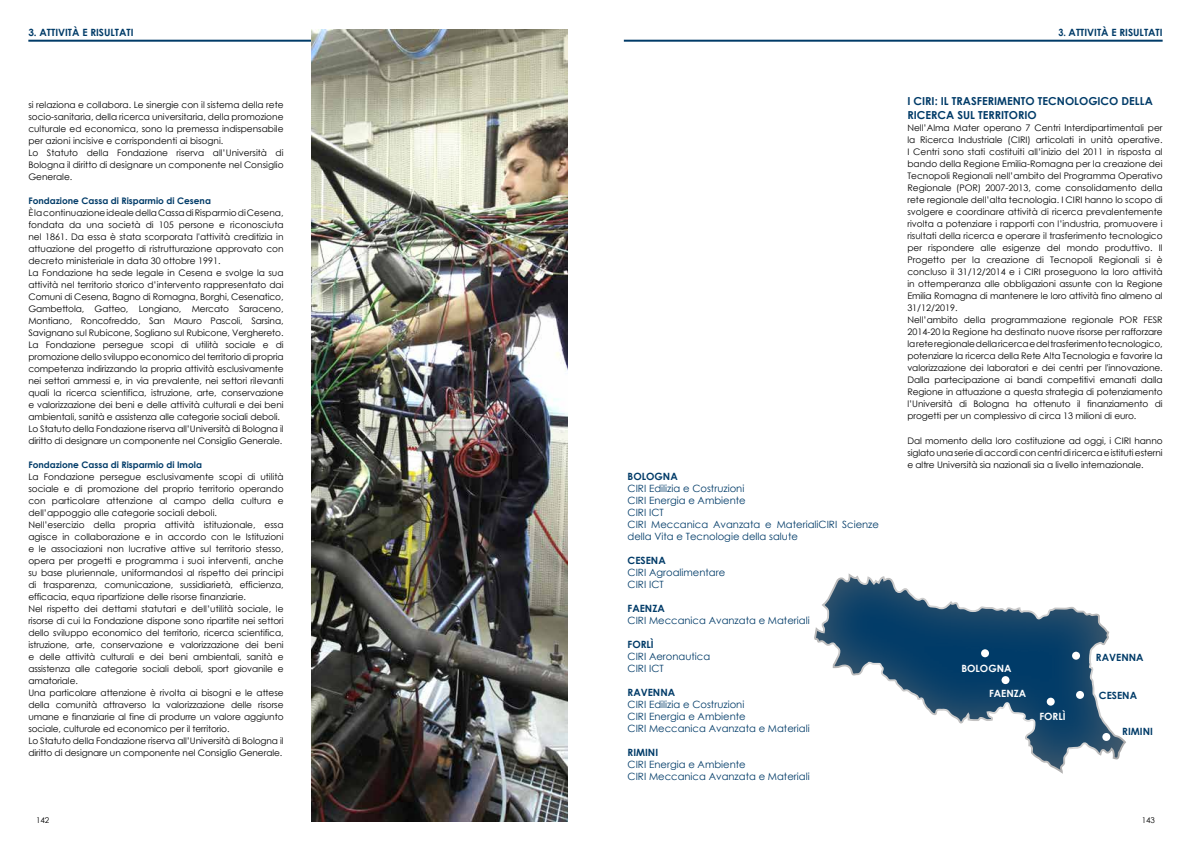
<style>
.page{position:relative;width:1191px;height:842px;background:#fff}
.page>*{position:absolute;margin:0;border:0;box-sizing:border-box;transform-origin:0 0}
.t1{font:700 11px/14.4px "Century Gothic";color:#003b68}
.t2{font:10px/12px "Century Gothic";color:#003b68}
.t3{font:700 10px "Century Gothic";color:#003b68}
.t4{font:700 10px "Century Gothic";color:#003b68;scale:.9 1}
.t5{font:700 10px "Century Gothic";color:#fff}
.t6{font:9px/12px "Century Gothic";color:#000}
.t7{font:700 9px "Century Gothic";color:#003b68}
.t8{font:8px "Century Gothic";color:#000}
</style>
<div class="page">
<hr style="left:28px;top:40px;width:539px;height:2px;background:#003b68">
<div style="left:813px;top:572px;width:313px;height:202px;background:#706f6f;opacity:.75"></div>
<div style="left:981px;top:649px;width:8px;height:8px;background:#fff;border-radius:50%"></div>
<div style="left:1072px;top:652px;width:8px;height:8px;background:#fff;border-radius:50%"></div>
<div style="left:1076px;top:691px;width:8px;height:8px;background:#fff;border-radius:50%"></div>
<div style="left:1046px;top:698px;width:8px;height:8px;background:#fff;border-radius:50%"></div>
<div style="left:1102px;top:733px;width:8px;height:8px;background:#fff;border-radius:50%"></div>
<div style="left:1001px;top:676px;width:8px;height:8px;background:#fff;border-radius:50%"></div>
<img style="left:312px;top:30px;width:255px;height:791px">
<hr style="left:624px;top:40px;width:538px;height:2px;background:#003b68">
<p class="t3" style="left:28px;top:25px;width:107px">3. ATTIVITÀ E RISULTATI</p>
<p class="t6" style="left:28px;top:99px;width:257px">si relaziona e collabora. Le sinergie con il sistema della rete socio-sanitaria, della ricerca universitaria, della promozione culturale ed economica, sono la premessa indispensabile per azioni incisive e corrispondenti ai bisogni.<br>Lo Statuto della Fondazione riserva all’Università di Bologna il diritto di designare un componente nel Consiglio Generale.</p>
<p class="t7" style="left:28px;top:194px;width:184px">Fondazione Cassa di Risparmio di Cesena</p>
<p class="t6" style="left:28px;top:207px;width:257px">È la continuazione ideale della Cassa di Risparmio di Cesena, fondata da una società di 105 persone e riconosciuta nel 1861. Da essa è stata scorporata l'attività creditizia in attuazione del progetto di ristrutturazione approvato con decreto ministeriale in data 30 ottobre 1991.<br>La Fondazione ha sede legale in Cesena e svolge la sua attività nel territorio storico d’intervento rappresentato dai Comuni di Cesena, Bagno di Romagna, Borghi, Cesenatico, Gambettola, Gatteo, Longiano, Mercato Saraceno, Montiano, Roncofreddo, San Mauro Pascoli, Sarsina, Savignano sul Rubicone, Sogliano sul Rubicone, Verghereto.<br>La Fondazione persegue scopi di utilità sociale e di promozione dello sviluppo economico del territorio di propria competenza indirizzando la propria attività esclusivamente nei settori ammessi e, in via prevalente, nei settori rilevanti quali la ricerca scientifica, istruzione, arte, conservazione e valorizzazione dei beni e delle attività culturali e dei beni ambientali, sanità e assistenza alle categorie sociali deboli.<br>Lo Statuto della Fondazione riserva all’Università di Bologna il diritto di designare un componente nel Consiglio Generale.</p>
<p class="t7" style="left:28px;top:458px;width:175px">Fondazione Cassa di Risparmio di Imola</p>
<p class="t6" style="left:28px;top:471px;width:257px">La Fondazione persegue esclusivamente scopi di utilità sociale e di promozione del proprio territorio operando con particolare attenzione al campo della cultura e dell’appoggio alle categorie sociali deboli.<br>Nell’esercizio della propria attività istituzionale, essa agisce in collaborazione e in accordo con le Istituzioni e le associazioni non lucrative attive sul territorio stesso, opera per progetti e programma i suoi interventi, anche su base pluriennale, uniformandosi al rispetto dei principi di trasparenza, comunicazione, sussidiarietà, efficienza, efficacia, equa ripartizione delle risorse finanziarie.<br>Nel rispetto dei dettami statutari e dell’utilità sociale, le risorse di cui la Fondazione dispone sono ripartite nei settori dello sviluppo economico del territorio, ricerca scientifica, istruzione, arte, conservazione e valorizzazione dei beni e delle attività culturali e dei beni ambientali, sanità e assistenza alle categorie sociali deboli, sport giovanile e amatoriale.<br>Una particolare attenzione è rivolta ai bisogni e le attese della comunità attraverso la valorizzazione delle risorse umane e finanziarie al fine di produrre un valore aggiunto sociale, culturale ed economico per il territorio.<br>Lo Statuto della Fondazione riserva all’Università di Bologna il diritto di designare un componente nel Consiglio Generale.</p>
<p class="t3" style="left:627px;top:469px;width:52px">BOLOGNA</p>
<p class="t2" style="left:627px;top:482px;width:253px">CIRI Edilizia e Costruzioni<br>CIRI Energia e Ambiente<br>CIRI ICT<br>CIRI Meccanica Avanzata e MaterialiCIRI Scienze della Vita e Tecnologie della salute</p>
<p class="t3" style="left:627px;top:553px;width:40px">CESENA</p>
<p class="t2" style="left:627px;top:566px;width:99px">CIRI Agroalimentare<br>CIRI ICT</p>
<p class="t3" style="left:627px;top:601px;width:39px">FAENZA</p>
<p class="t2" style="left:627px;top:614px;width:184px">CIRI Meccanica Avanzata e Materiali</p>
<p class="t3" style="left:627px;top:637px;width:28px">FORLÌ</p>
<p class="t2" style="left:627px;top:650px;width:84px">CIRI Aeronautica<br>CIRI ICT</p>
<p class="t3" style="left:627px;top:685px;width:49px">RAVENNA</p>
<p class="t2" style="left:627px;top:698px;width:184px">CIRI Edilizia e Costruzioni<br>CIRI Energia e Ambiente<br>CIRI Meccanica Avanzata e Materiali</p>
<p class="t3" style="left:627px;top:745px;width:32px">RIMINI</p>
<p class="t2" style="left:627px;top:758px;width:184px">CIRI Energia e Ambiente<br>CIRI Meccanica Avanzata e Materiali</p>
<p class="t4" style="left:1058px;top:25px;width:117px">3. ATTIVITÀ E RISULTATI</p>
<p class="t1" style="left:907px;top:93px;width:247px">I CIRI: IL TRASFERIMENTO TECNOLOGICO DELLA<br>RICERCA SUL TERRITORIO</p>
<p class="t6" style="left:907px;top:122px;width:257px">Nell’Alma Mater operano 7 Centri Interdipartimentali per la Ricerca Industriale (CIRI) articolati in unità operative.<br>I Centri sono stati costituiti all’inizio del 2011 in risposta al bando della Regione Emilia-Romagna per la creazione dei Tecnopoli Regionali nell’ambito del Programma Operativo Regionale (POR) 2007-2013, come consolidamento della rete regionale dell’alta tecnologia. I CIRI hanno lo scopo di svolgere e coordinare attività di ricerca prevalentemente rivolta a potenziare i rapporti con l’industria, promuovere i risultati della ricerca e operare il trasferimento tecnologico per rispondere alle esigenze del mondo produttivo. Il Progetto per la creazione di Tecnopoli Regionali si è concluso il 31/12/2014 e i CIRI proseguono la loro attività in ottemperanza alle obbligazioni assunte con la Regione Emilia Romagna di mantenere le loro attività fino almeno al 31/12/2019.<br>Nell’ambito della programmazione regionale POR FESR 2014-20 la Regione ha destinato nuove risorse per rafforzare la rete regionale della ricerca e del trasferimento tecnologico, potenziare la ricerca della Rete Alta Tecnologia e favorire la valorizzazione dei laboratori e dei centri per l'innovazione.<br>Dalla partecipazione ai bandi competitivi emanati dalla Regione in attuazione a questa strategia di potenziamento l’Università di Bologna ha ottenuto il finanziamento di progetti per un complessivo di circa 13 milioni di euro.</p>
<p class="t6" style="left:907px;top:435px;width:257px;text-align:justify">Dal momento della loro costituzione ad oggi, i CIRI hanno siglato una serie di accordi con centri di ricerca e istituti esterni e altre Università sia nazionali sia a livello internazionale.</p>
<p class="t5" style="left:961px;top:660px;width:52px">BOLOGNA</p>
<p class="t5" style="left:989px;top:686px;width:39px">FAENZA</p>
<p class="t5" style="left:1039px;top:708px;width:28px">FORLÌ</p>
<p class="t3" style="left:1096px;top:649px;width:49px">RAVENNA</p>
<p class="t3" style="left:1099px;top:688px;width:40px">CESENA</p>
<p class="t3" style="left:1122px;top:724px;width:32px">RIMINI</p>
<p class="t8" style="left:36px;top:815px;width:15px">142</p>
<p class="t8" style="left:1141px;top:815px;width:15px">143</p>
</div>
